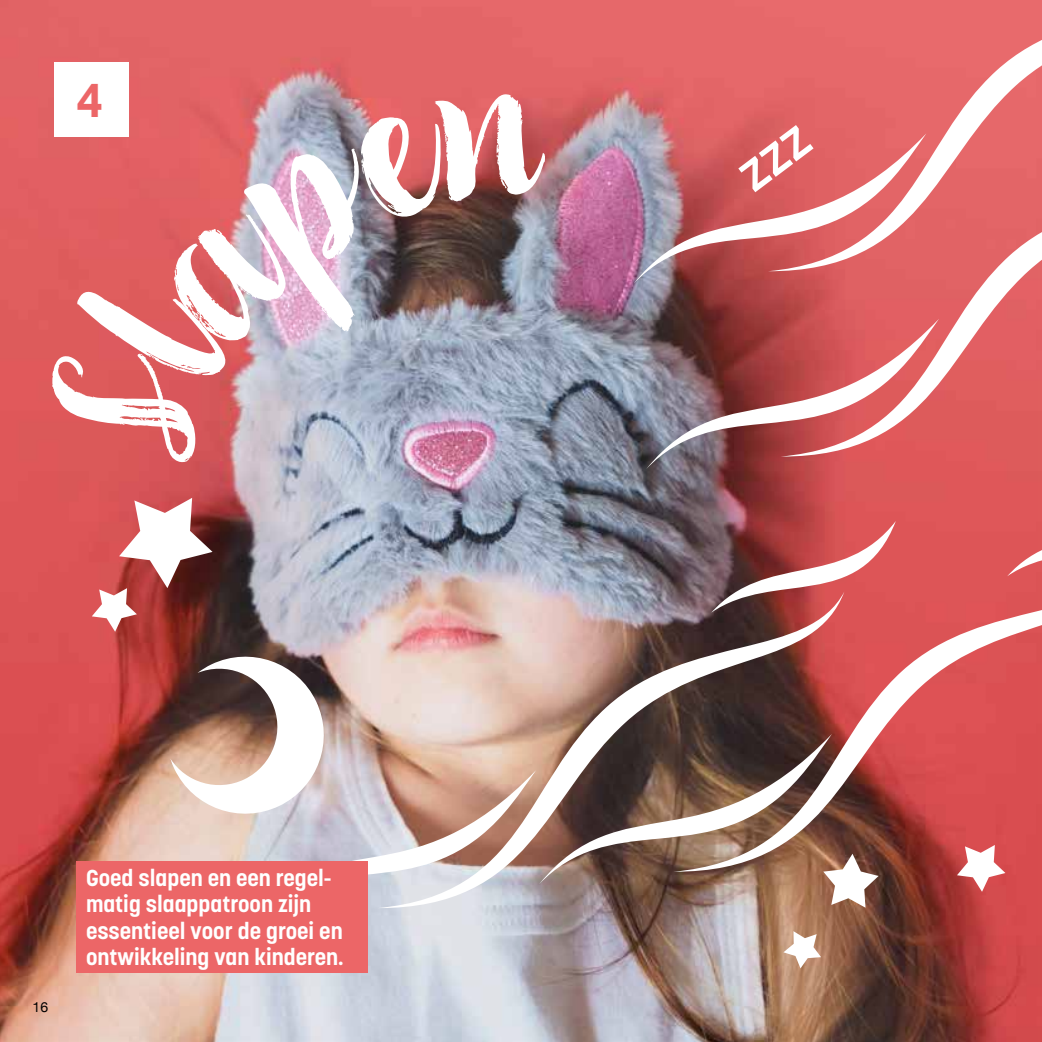
<style>
.page{position:relative;width:1042px;height:1042px;background:#fff}
.page>*{position:absolute;margin:0;border:0;box-sizing:border-box;transform-origin:0 0}
.t1{font:700 46.9px "Korolev";color:#ec6667}
.t2{font:700 22.75px/26.2px "Korolev";color:#fff}
.t3{font:14px "Helvetica Neue";color:#000}
</style>
<div class="page">
<img style="left:0;top:0;width:1042px;height:1042px">
<img style="left:633px;top:133px;width:147px;height:151px">
<svg style="left:768px;top:0;width:274px;height:272px;background:#e77475"></svg>
<svg style="left:646px;top:319px;width:293px;height:150px;background:#8b595d"></svg>
<svg style="left:780px;top:140px;width:262px;height:317px;fill:#e16163"></svg>
<div style="left:55px;top:62px;width:74px;height:74px;background:#fff"></div>
<img style="left:52px;top:94px;width:494px;height:368px">
<svg style="left:170px;top:646px;width:165px;height:178px"></svg>
<svg style="left:243px;top:770px;width:293px;height:150px"></svg>
<svg style="left:711px;top:521px;width:185px;height:34px;background:#b04f50"></svg>
<img style="left:377px;top:591px;width:467px;height:317px">
<svg style="left:539px;top:734px;width:284px;height:150px"></svg>
<div style="left:1007px;top:484px;width:35px;height:71px;background:#df5759"></div>
<svg style="left:673px;top:555px;width:369px;height:317px;background:#ac5e5c"></svg>
<svg style="left:823px;top:854px;width:55px;height:53px"></svg>
<svg style="left:957px;top:845px;width:48px;height:47px"></svg>
<svg style="left:783px;top:931px;width:38px;height:37px"></svg>
<div style="left:76px;top:861px;width:291px;height:111px;background:#ec6667"></div>
<svg style="left:92px;top:498px;width:120px;height:134px"></svg>
<svg style="left:738px;top:125px;width:75px;height:67px;background:#d95d5f"></svg>
<h1 class="t1" style="left:77px;top:71px;width:28px">4</h1>
<p class="t3" style="left:33px;top:996px;width:17px">16</p>
<p class="t2" style="left:86px;top:865px;width:259px">Goed slapen en een regel&shy;matig slaappatroon zijn essentieel voor de groei en ontwikkeling van kinderen.</p>
</div>
